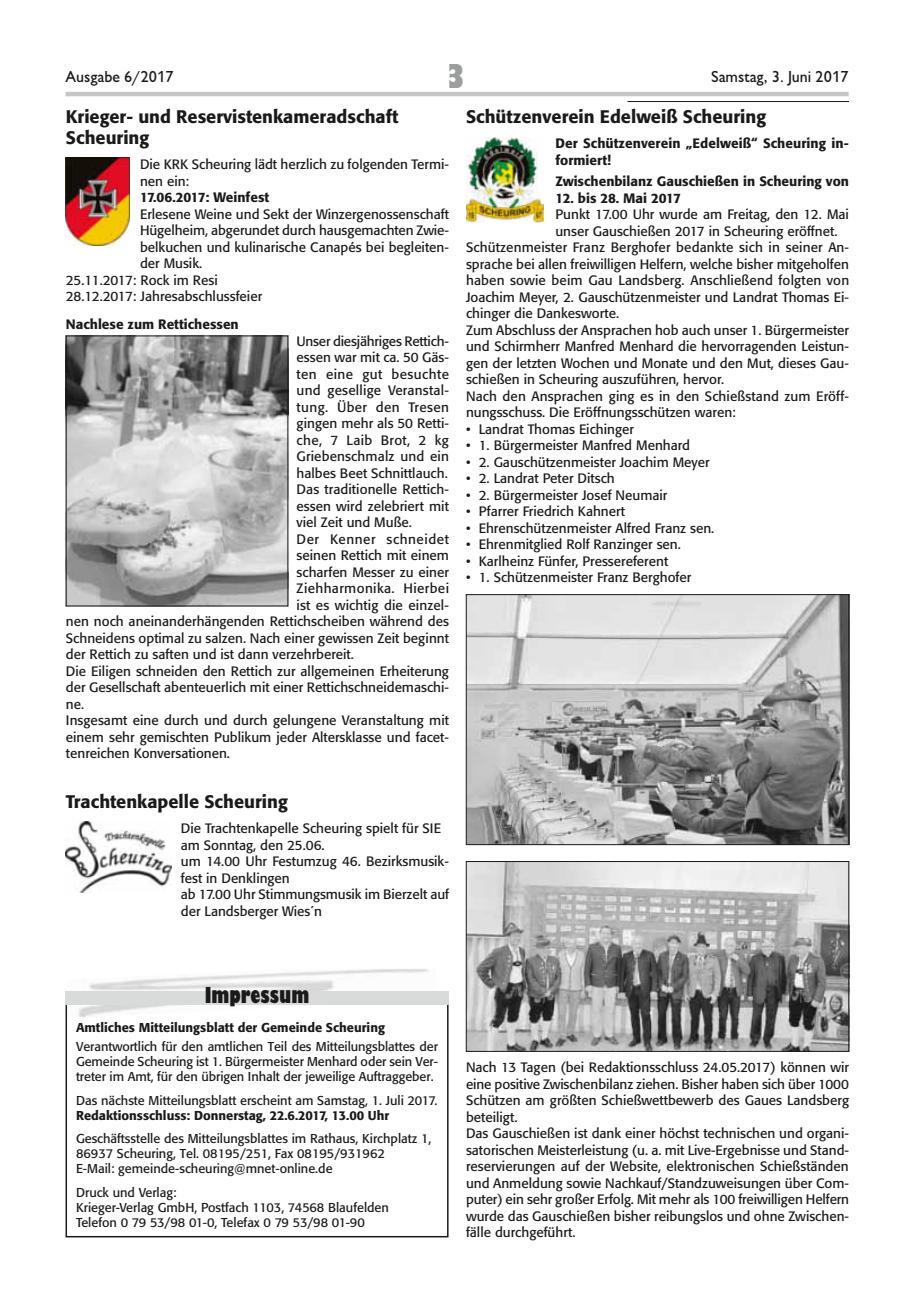
<style>
.page{position:relative;width:915px;height:1297px;background:#fff}
.page>*{position:absolute;margin:0;border:0;box-sizing:border-box;transform-origin:0 0}
.t1{font:800 condensed 36px "Giltus T";color:#9c9d9d}
.t2{font:800 condensed 24px "Giltus T";color:#1a1a18}
.t3{font:500 18px/21px "Formata";color:#1a1a18}
.t4{font:500 16.5px "Giltus T";color:#1a1a18}
.t5{font:13.5px/16.5px "Formata";color:#1a1a18}
.t6{font:500 13.5px/16.5px "Formata";color:#1a1a18}
.t7{font:13.5px "Formata";letter-spacing:.03em;color:#1a1a18}
.t8{font:13.5px "Formata";letter-spacing:.04em;color:#1a1a18}
.t9{font:13.5px "Formata";letter-spacing:.025em;color:#1a1a18}
.t10{font:500 13.5px "Formata";letter-spacing:-.02em;color:#1a1a18}
.t11{font:12.75px/15px "Formata";color:#1a1a18}
.t12{font:500 12.75px "Formata";color:#1a1a18}
</style>
<div class="page">
<hr style="left:65px;top:92px;width:783px;height:4px;background:#c5c6c6">
<hr style="left:627px;top:101px;width:221px;height:1px;background:#1a1a18">
<img style="left:68px;top:338px;width:218px;height:266px">
<div style="left:66px;top:336px;width:222px;height:270px;border:1px solid #1a1a18"></div>
<img style="left:65px;top:158px;width:64px;height:88px">
<img style="left:66px;top:822px;width:105px;height:70px">
<img style="left:468px;top:596px;width:378px;height:247px">
<div style="left:466px;top:594px;width:382px;height:251px;border:1px solid #1a1a18"></div>
<img style="left:468px;top:863px;width:378px;height:186px">
<div style="left:466px;top:861px;width:382px;height:190px;border:1px solid #1a1a18"></div>
<img style="left:466px;top:137px;width:77px;height:85px">
<div style="left:65px;top:1000px;width:383px;height:237px;border:2px solid #1a1a18"></div>
<img style="left:67px;top:969px;width:370px;height:49px">
<div style="left:65px;top:991px;width:383px;height:13px;background:#d9dada"></div>
<p class="t4" style="left:65px;top:67px;width:110px">Ausgabe 6/2017</p>
<h1 class="t1" style="left:447px;top:55px;width:19px">3</h1>
<p class="t4" style="left:710px;top:67px;width:139px">Samstag, 3. Juni 2017</p>
<h3 class="t3" style="left:66px;top:106px;width:334px">Krieger- und Reservistenkameradschaft<br>Scheuring</h3>
<p class="t5" style="left:140px;top:156px;width:310px">Die KRK Scheuring lädt herzlich zu folgenden Termi&shy;nen ein:</p>
<p class="t6" style="left:140px;top:189px;width:131px">17.06.2017: Weinfest</p>
<p class="t5" style="left:140px;top:206px;width:310px">Erlesene Weine und Sekt der Winzergenossenschaft</p>
<p class="t5" style="left:140px;top:222px;width:310px">Hügelheim, abgerundet durch hausgemachten Zwie-</p>
<p class="t5" style="left:140px;top:239px;width:310px">belkuchen und kulinarische Canapés bei begleiten-</p>
<p class="t5" style="left:140px;top:255px;width:64px">der Musik.</p>
<p class="t5" style="left:66px;top:272px;width:153px">25.11.2017: Rock im Resi</p>
<p class="t5" style="left:66px;top:288px;width:198px">28.12.2017: Jahresabschlussfeier</p>
<p class="t6" style="left:66px;top:316px;width:174px">Nachlese zum Rettichessen</p>
<p class="t5" style="left:296px;top:333px;width:154px">Unser diesjähriges Rettich-</p>
<p class="t5" style="left:296px;top:349px;width:154px">essen war mit ca. 50 Gäs-</p>
<p class="t7" style="left:296px;top:366px;width:154px">ten eine gut besuchte</p>
<p class="t5" style="left:296px;top:382px;width:154px">und gesellige Veranstal-</p>
<p class="t7" style="left:296px;top:399px;width:154px">tung. Über den Tresen</p>
<p class="t5" style="left:296px;top:415px;width:154px">gingen mehr als 50 Retti-</p>
<p class="t9" style="left:296px;top:432px;width:154px">che, 7 Laib Brot, 2 kg</p>
<p class="t5" style="left:296px;top:448px;width:154px">Griebenschmalz und ein</p>
<p class="t5" style="left:296px;top:465px;width:153px">halbes Beet Schnittlauch.</p>
<p class="t5" style="left:296px;top:481px;width:154px">Das traditionelle Rettich-</p>
<p class="t5" style="left:296px;top:498px;width:154px">essen wird zelebriert mit</p>
<p class="t5" style="left:296px;top:514px;width:117px">viel Zeit und Muße.</p>
<p class="t8" style="left:296px;top:531px;width:154px">Der Kenner schneidet</p>
<p class="t5" style="left:296px;top:547px;width:154px">seinen Rettich mit einem</p>
<p class="t5" style="left:296px;top:564px;width:154px">scharfen Messer zu einer</p>
<p class="t7" style="left:296px;top:580px;width:154px">Ziehharmonika. Hierbei</p>
<p class="t5" style="left:296px;top:597px;width:154px">ist es wichtig die einzel-</p>
<p class="t5" style="left:66px;top:613px;width:384px">nen noch aneinanderhängenden Rettichscheiben während des</p>
<p class="t5" style="left:66px;top:630px;width:384px">Schneidens optimal zu salzen. Nach einer gewissen Zeit beginnt</p>
<p class="t5" style="left:66px;top:646px;width:289px">der Rettich zu saften und ist dann verzehrbereit.</p>
<p class="t5" style="left:66px;top:663px;width:384px">Die Eiligen schneiden den Rettich zur allgemeinen Erheiterung</p>
<p class="t5" style="left:66px;top:679px;width:384px">der Gesellschaft abenteuerlich mit einer Rettichschneidemaschi-</p>
<p class="t5" style="left:66px;top:696px;width:20px">ne.</p>
<p class="t5" style="left:66px;top:712px;width:384px">Insgesamt eine durch und durch gelungene Veranstaltung mit</p>
<p class="t5" style="left:66px;top:729px;width:384px">einem sehr gemischten Publikum jeder Altersklasse und facet-</p>
<p class="t5" style="left:66px;top:745px;width:165px">tenreichen Konversationen.</p>
<h3 class="t3" style="left:66px;top:791px;width:223px">Trachtenkapelle Scheuring</h3>
<p class="t5" style="left:181px;top:820px;width:269px">Die Trachtenkapelle Scheuring spielt für SIE am Sonntag, den 25.06.<br>um 14.00 Uhr Festumzug 46. Bezirksmusik&shy;fest in Denklingen<br>ab 17.00 Uhr Stimmungsmusik im Bierzelt auf der Landsberger Wies´n</p>
<h3 class="t3" style="left:466px;top:106px;width:301px">Schützenverein Edelweiß Scheuring</h3>
<p class="t6" style="left:555px;top:135px;width:295px">Der Schützenverein „Edelweiß“ Scheuring in&shy;formiert!</p>
<p class="t6" style="left:555px;top:173px;width:295px">Zwischenbilanz Gauschießen in Scheuring von</p>
<p class="t10" style="left:555px;top:190px;width:127px">12. bis 28. Mai 2017</p>
<p class="t5" style="left:555px;top:206px;width:295px">Punkt 17.00 Uhr wurde am Freitag, den 12. Mai</p>
<p class="t5" style="left:555px;top:223px;width:283px">unser Gauschießen 2017 in Scheuring eröffnet.</p>
<p class="t5" style="left:466px;top:239px;width:384px">Schützenmeister Franz Berghofer bedankte sich in seiner An-</p>
<p class="t5" style="left:466px;top:256px;width:384px">sprache bei allen freiwilligen Helfern, welche bisher mitgeholfen</p>
<p class="t5" style="left:466px;top:272px;width:384px">haben sowie beim Gau Landsberg. Anschließend folgten von</p>
<p class="t5" style="left:466px;top:289px;width:384px">Joachim Meyer, 2. Gauschützenmeister und Landrat Thomas Ei-</p>
<p class="t5" style="left:466px;top:305px;width:154px">chinger die Dankesworte.</p>
<p class="t5" style="left:466px;top:322px;width:384px">Zum Abschluss der Ansprachen hob auch unser 1. Bürgermeister</p>
<p class="t5" style="left:466px;top:338px;width:384px">und Schirmherr Manfred Menhard die hervorragenden Leistun-</p>
<p class="t5" style="left:466px;top:355px;width:384px">gen der letzten Wochen und Monate und den Mut, dieses Gau-</p>
<p class="t5" style="left:466px;top:371px;width:259px">schießen in Scheuring auszuführen, hervor.</p>
<p class="t5" style="left:466px;top:388px;width:384px">Nach den Ansprachen ging es in den Schießstand zum Eröff-</p>
<p class="t5" style="left:466px;top:404px;width:271px">nungsschuss. Die Eröffnungsschützen waren:</p>
<p class="t5" style="left:466px;top:421px;width:169px">• Landrat Thomas Eichinger</p>
<p class="t5" style="left:466px;top:437px;width:225px">• 1. Bürgermeister Manfred Menhard</p>
<p class="t5" style="left:466px;top:454px;width:245px">• 2. Gauschützenmeister Joachim Meyer</p>
<p class="t5" style="left:466px;top:470px;width:150px">• 2. Landrat Peter Ditsch</p>
<p class="t5" style="left:466px;top:487px;width:203px">• 2. Bürgermeister Josef Neumair</p>
<p class="t5" style="left:466px;top:503px;width:161px">• Pfarrer Friedrich Kahnert</p>
<p class="t5" style="left:466px;top:520px;width:250px">• Ehrenschützenmeister Alfred Franz sen.</p>
<p class="t5" style="left:466px;top:536px;width:216px">• Ehrenmitglied Rolf Ranzinger sen.</p>
<p class="t5" style="left:466px;top:553px;width:204px">• Karlheinz Fünfer, Pressereferent</p>
<p class="t5" style="left:466px;top:569px;width:227px">• 1. Schützenmeister Franz Berghofer</p>
<h2 class="t2" style="left:204px;top:981px;width:106px">Impressum</h2>
<p class="t12" style="left:76px;top:1020px;width:310px">Amtliches Mitteilungsblatt der Gemeinde Scheuring</p>
<p class="t11" style="left:76px;top:1039px;width:363px;text-align:justify">Verantwortlich für den amtlichen Teil des Mitteilungsblattes der Gemeinde Scheuring ist 1. Bürgermeister Menhard oder sein Ver&shy;treter im Amt, für den übrigen Inhalt der jeweilige Auftraggeber.</p>
<p class="t11" style="left:76px;top:1093px;width:363px">Das nächste Mitteilungsblatt erscheint am Samstag, 1. Juli 2017.</p>
<p class="t12" style="left:76px;top:1107px;width:314px">Redaktionsschluss: Donnerstag, 22.6.2017, 13.00 Uhr</p>
<p class="t11" style="left:76px;top:1131px;width:357px">Geschäftsstelle des Mitteilungsblattes im Rathaus, Kirchplatz 1,<br>86937 Scheuring, Tel. 08195/251, Fax 08195/931962<br>E-Mail: gemeinde-scheuring@mnet-online.de</p>
<p class="t11" style="left:76px;top:1185px;width:314px">Druck und Verlag:<br>Krieger-Verlag GmbH, Postfach 1103, 74568 Blaufelden<br>Telefon 0 79 53/98 01-0, Telefax 0 79 53/98 01-90</p>
<p class="t5" style="left:466px;top:1059px;width:384px">Nach 13 Tagen (bei Redaktionsschluss 24.05.2017) können wir eine positive Zwischenbilanz ziehen. Bisher haben sich über 1000<br>Schützen am größten Schießwettbewerb des Gaues Landsberg beteiligt.<br>Das Gauschießen ist dank einer höchst technischen und organi&shy;satorischen Meisterleistung (u. a. mit Live-Ergebnisse und Stand&shy;reservierungen auf der Website, elektronischen Schießständen und Anmeldung sowie Nachkauf/Standzuweisungen über Com&shy;puter) ein sehr großer Erfolg. Mit mehr als 100 freiwilligen Helfern wurde das Gauschießen bisher reibungslos und ohne Zwischen&shy;fälle durchgeführt.</p>
</div>
